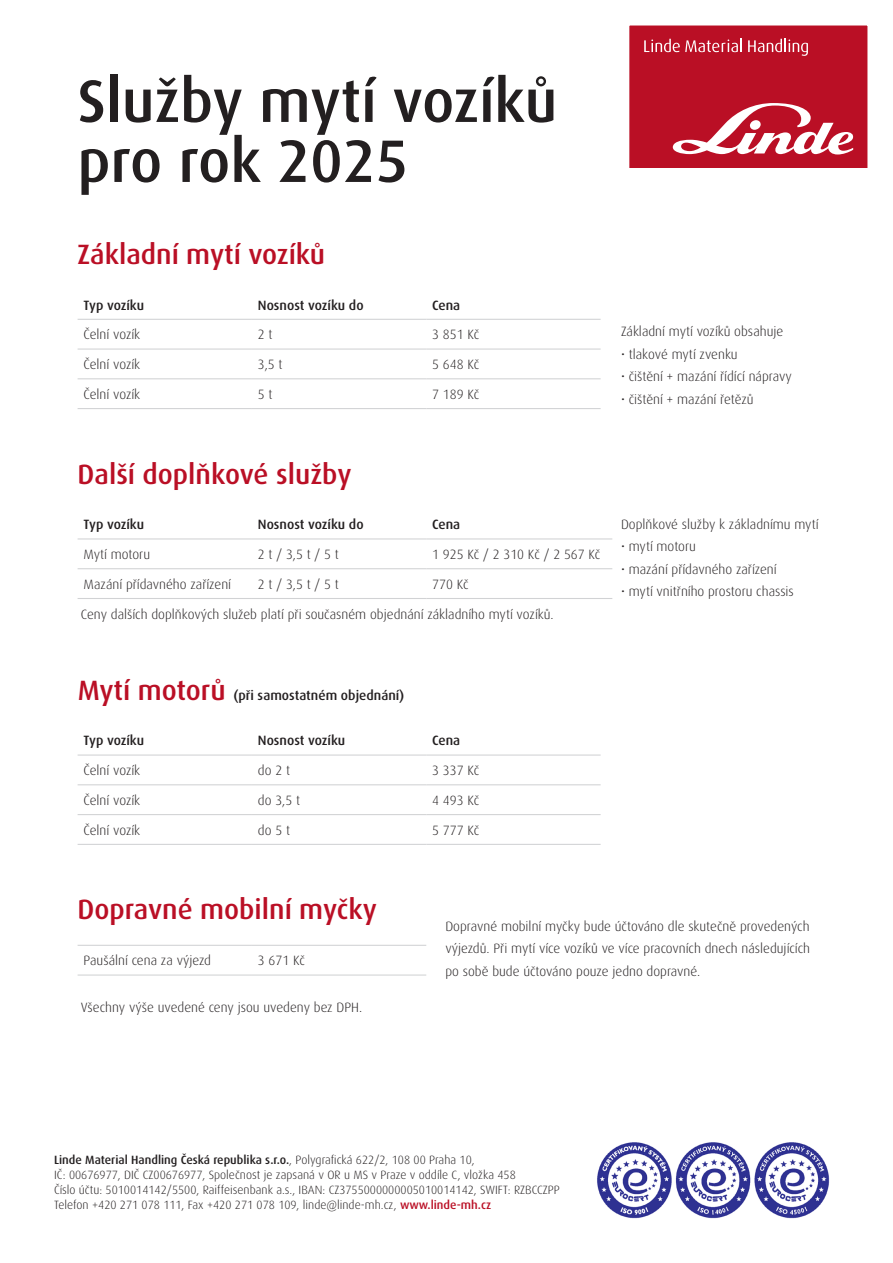
<style>
.page{position:relative;width:893px;height:1263px;background:#fff}
.page>*{position:absolute;margin:0;border:0;box-sizing:border-box;transform-origin:0 0}
.t1{font:500 60px/60px "Dax Pro";color:#231f20}
.t2{font:500 27.9px "Dax Pro";color:#ba0f25}
.t3{font:300 13.5px/22.5px "Dax Pro";color:#231f20;text-align:justify}
.t4{font:500 13.5px "Dax Pro";color:#231f20}
.t5{font:300 12px/15px "Dax Pro";color:#231f20}
.s1{font-size:27.9px;color:#ba0f25}
.s2{font-weight:500}
.s3{font-weight:500;color:#ba0f25}
</style>
<div class="page">
<img style="left:597px;top:1142px;width:233px;height:77px">
<hr style="left:78px;top:319px;width:174px;height:1px;background:#d1d2d4">
<hr style="left:252px;top:319px;width:174px;height:1px;background:#d1d2d4">
<hr style="left:426px;top:319px;width:175px;height:1px;background:#d1d2d4">
<hr style="left:78px;top:348px;width:174px;height:2px;background:#d1d2d4">
<hr style="left:252px;top:348px;width:174px;height:2px;background:#d1d2d4">
<hr style="left:426px;top:348px;width:175px;height:2px;background:#d1d2d4">
<hr style="left:78px;top:378px;width:174px;height:1px;background:#d1d2d4">
<hr style="left:252px;top:378px;width:174px;height:1px;background:#d1d2d4">
<hr style="left:426px;top:378px;width:175px;height:1px;background:#d1d2d4">
<hr style="left:78px;top:408px;width:174px;height:1px;background:#d1d2d4">
<hr style="left:252px;top:408px;width:174px;height:1px;background:#d1d2d4">
<hr style="left:426px;top:408px;width:175px;height:1px;background:#d1d2d4">
<hr style="left:78px;top:538px;width:174px;height:1px;background:#d1d2d4">
<hr style="left:252px;top:538px;width:174px;height:1px;background:#d1d2d4">
<hr style="left:426px;top:538px;width:186px;height:1px;background:#d1d2d4">
<hr style="left:78px;top:568px;width:174px;height:1px;background:#d1d2d4">
<hr style="left:252px;top:568px;width:174px;height:1px;background:#d1d2d4">
<hr style="left:426px;top:568px;width:186px;height:1px;background:#d1d2d4">
<hr style="left:78px;top:598px;width:174px;height:1px;background:#d1d2d4">
<hr style="left:252px;top:598px;width:174px;height:1px;background:#d1d2d4">
<hr style="left:426px;top:598px;width:186px;height:1px;background:#d1d2d4">
<hr style="left:78px;top:945px;width:174px;height:1px;background:#d1d2d4">
<hr style="left:252px;top:945px;width:174px;height:1px;background:#d1d2d4">
<hr style="left:78px;top:974px;width:174px;height:1px;background:#d1d2d4">
<hr style="left:252px;top:974px;width:174px;height:1px;background:#d1d2d4">
<hr style="left:78px;top:754px;width:174px;height:2px;background:#d1d2d4">
<hr style="left:252px;top:754px;width:174px;height:2px;background:#d1d2d4">
<hr style="left:426px;top:754px;width:175px;height:2px;background:#d1d2d4">
<hr style="left:78px;top:784px;width:174px;height:1px;background:#d1d2d4">
<hr style="left:252px;top:784px;width:174px;height:1px;background:#d1d2d4">
<hr style="left:426px;top:784px;width:175px;height:1px;background:#d1d2d4">
<hr style="left:78px;top:814px;width:174px;height:1px;background:#d1d2d4">
<hr style="left:252px;top:814px;width:174px;height:1px;background:#d1d2d4">
<hr style="left:426px;top:814px;width:175px;height:1px;background:#d1d2d4">
<hr style="left:78px;top:844px;width:174px;height:1px;background:#d1d2d4">
<hr style="left:252px;top:844px;width:174px;height:1px;background:#d1d2d4">
<hr style="left:426px;top:844px;width:175px;height:1px;background:#d1d2d4">
<svg style="left:629px;top:25px;width:239px;height:143px;background:#c12a3d"></svg>
<p class="t1" style="left:78px;top:69px;width:481px">Služby mytí vozíků pro rok 2025</p>
<p class="t2" style="left:78px;top:237px;width:249px">Základní mytí vozíků</p>
<p class="t4" style="left:84px;top:296px;width:62px">Typ vozíku</p>
<p class="t4" style="left:258px;top:296px;width:107px">Nosnost vozíku do</p>
<p class="t4" style="left:432px;top:296px;width:30px">Cena</p>
<p class="t3" style="left:84px;top:323px;width:58px">Čelní vozík</p>
<p class="t3" style="left:258px;top:323px;width:16px">2 t</p>
<p class="t3" style="left:432px;top:323px;width:49px">3 851 Kč</p>
<p class="t3" style="left:84px;top:353px;width:58px">Čelní vozík</p>
<p class="t3" style="left:258px;top:353px;width:26px">3,5 t</p>
<p class="t3" style="left:432px;top:353px;width:49px">5 648 Kč</p>
<p class="t3" style="left:84px;top:383px;width:58px">Čelní vozík</p>
<p class="t3" style="left:258px;top:383px;width:16px">5 t</p>
<p class="t3" style="left:432px;top:383px;width:49px">7 189 Kč</p>
<p class="t3" style="left:621px;top:320px;width:164px">Základní mytí vozíků obsahuje</p>
<p class="t3" style="left:621px;top:342px;width:118px">• tlakové mytí zvenku</p>
<p class="t3" style="left:621px;top:365px;width:172px">• čištění + mazání řídící nápravy</p>
<p class="t3" style="left:621px;top:387px;width:134px">• čištění + mazání řetězů</p>
<p class="t2" style="left:78px;top:456px;width:275px">Další doplňkové služby</p>
<p class="t4" style="left:84px;top:516px;width:62px">Typ vozíku</p>
<p class="t4" style="left:258px;top:516px;width:107px">Nosnost vozíku do</p>
<p class="t4" style="left:432px;top:516px;width:30px">Cena</p>
<p class="t3" style="left:84px;top:543px;width:68px">Mytí motoru</p>
<p class="t3" style="left:258px;top:543px;width:82px">2 t / 3,5 t / 5 t</p>
<p class="t3" style="left:432px;top:543px;width:170px">1 925 Kč / 2 310 Kč / 2 567 Kč</p>
<p class="t3" style="left:84px;top:572px;width:149px">Mazání přídavného zařízení</p>
<p class="t3" style="left:258px;top:572px;width:82px">2 t / 3,5 t / 5 t</p>
<p class="t3" style="left:432px;top:572px;width:38px">770 Kč</p>
<p class="t3" style="left:81px;top:603px;width:474px">Ceny dalších doplňkových služeb platí při současném objednání základního mytí vozíků.</p>
<p class="t3" style="left:621px;top:513px;width:199px">Doplňkové služby k základnímu mytí</p>
<p class="t3" style="left:621px;top:535px;width:76px">• mytí motoru</p>
<p class="t3" style="left:621px;top:558px;width:157px">• mazání přídavného zařízení</p>
<p class="t3" style="left:621px;top:580px;width:174px">• mytí vnitřního prostoru chassis</p>
<p class="t4" style="left:78px;top:687px;width:328px"><span class="s1">Mytí motorů</span> (při samostatném objednání)</p>
<p class="t4" style="left:84px;top:732px;width:62px">Typ vozíku</p>
<p class="t4" style="left:258px;top:732px;width:89px">Nosnost vozíku</p>
<p class="t4" style="left:432px;top:732px;width:30px">Cena</p>
<p class="t3" style="left:84px;top:759px;width:58px">Čelní vozík</p>
<p class="t3" style="left:258px;top:759px;width:34px">do 2 t</p>
<p class="t3" style="left:432px;top:759px;width:49px">3 337 Kč</p>
<p class="t3" style="left:84px;top:789px;width:58px">Čelní vozík</p>
<p class="t3" style="left:258px;top:789px;width:44px">do 3,5 t</p>
<p class="t3" style="left:432px;top:789px;width:49px">4 493 Kč</p>
<p class="t3" style="left:84px;top:818px;width:58px">Čelní vozík</p>
<p class="t3" style="left:258px;top:818px;width:34px">do 5 t</p>
<p class="t3" style="left:432px;top:818px;width:49px">5 777 Kč</p>
<p class="t2" style="left:78px;top:892px;width:301px">Dopravné mobilní myčky</p>
<p class="t3" style="left:84px;top:949px;width:129px">Paušální cena za výjezd</p>
<p class="t3" style="left:258px;top:949px;width:49px">3 671 Kč</p>
<p class="t3" style="left:81px;top:995px;width:283px">Všechny výše uvedené ceny jsou uvedeny bez DPH.</p>
<p class="t3" style="left:445px;top:914px;width:366px">Dopravné mobilní myčky bude účtováno dle skutečně provedených výjezdů. Při mytí více vozíků ve více pracovních dnech následujících po sobě bude účtováno pouze jedno dopravné.</p>
<p class="t5" style="left:54px;top:1152px;width:507px"><span class="s2">Linde Material Handling Česká republika s.r.o.</span>, Polygrafická 622/2, 108 00 Praha 10,<br>IČ: 00676977, DIČ CZ00676977, Společnost je zapsaná v OR u MS v Praze v oddíle C, vložka 458<br>Číslo účtu: 5010014142/5500, Raiffeisenbank a.s., IBAN: CZ3755000000005010014142, SWIFT: RZBCCZPP Telefon +420 271 078 111, Fax +420 271 078 109, linde@linde-mh.cz, <span class="s3">www.linde-mh.cz</span></p>
</div>
